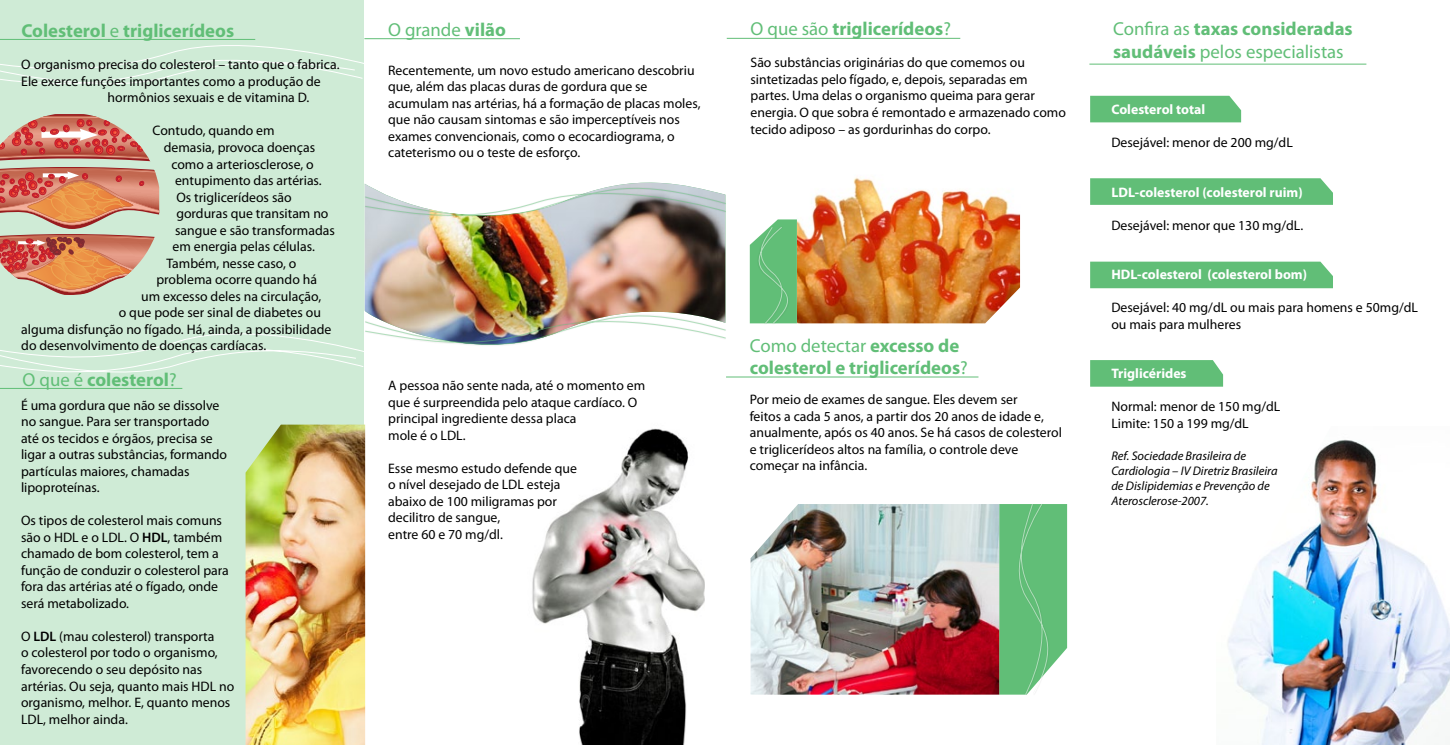
<style>
.page{position:relative;width:1450px;height:745px;background:#fff}
.page>*{position:absolute;margin:0;border:0;box-sizing:border-box;transform-origin:0 0}
.t1{font:700 18.75px/22.5px "Myriad Pro";color:#61be77}
.t2{font:18.75px/22.5px "Myriad Pro";color:#61be77}
.t3{font:13.75px/16.5px "Myriad Pro";color:#000}
.t4{font:700 13.75px "Myriad Pro";color:#fff}
.t5{font:italic 12.5px/15px "Myriad Pro";color:#000}
.s1{font-weight:400}
.s2{font-weight:600}
.s3{font-weight:700}
</style>
<div class="page">
<div style="left:0;top:0;width:364px;height:744px;background:#cfebd6"></div>
<svg style="left:0;top:39px;width:365px;height:45px"></svg>
<div style="left:1090px;top:360px;width:132px;height:26px;background:#61be77"></div>
<svg style="left:1090px;top:178px;width:242px;height:27px;background:#65bf7a"></svg>
<div style="left:1090px;top:261px;width:242px;height:27px;background:#61be77"></div>
<div style="left:1090px;top:96px;width:150px;height:26px;background:#61be77"></div>
<hr style="left:0;top:39px;width:255px;height:1px;background:#61be77">
<hr style="left:0;top:387px;width:182px;height:1px;background:#61be77">
<hr style="left:364px;top:38px;width:156px;height:1px;background:#61be77">
<hr style="left:726px;top:38px;width:234px;height:1px;background:#61be77">
<hr style="left:726px;top:376px;width:252px;height:1px;background:#61be77">
<hr style="left:1089px;top:64px;width:277px;height:1px;background:#61be77">
<img style="left:245px;top:424px;width:120px;height:320px">
<img style="left:750px;top:504px;width:249px;height:190px">
<img style="left:1228px;top:439px;width:221px;height:305px">
<img style="left:365px;top:182px;width:360px;height:130px">
<svg style="left:364px;top:184px;width:362px;height:35px"></svg>
<svg style="left:0;top:312px;width:726px;height:61px"></svg>
<svg style="left:999px;top:504px;width:68px;height:190px;background:#6ec382"></svg>
<img style="left:522px;top:372px;width:183px;height:372px">
<svg style="left:0;top:114px;width:159px;height:181px"></svg>
<img style="left:796px;top:177px;width:224px;height:146px">
<svg style="left:749px;top:219px;width:47px;height:105px;background:#73c587"></svg>
<h1 class="t1" style="left:21px;top:18px;width:214px">Colesterol <span class="s1">e</span> triglicerídeos</h1>
<p class="t3" style="left:21px;top:56px;width:320px">O organismo precisa do colesterol – tanto que o fabrica.</p>
<p class="t3" style="left:21px;top:73px;width:301px">Ele exerce funções importantes como a produção de</p>
<p class="t3" style="left:108px;top:89px;width:203px">hormônios sexuais e de vitamina D.</p>
<p class="t3" style="left:153px;top:122px;width:123px">Contudo, quando em</p>
<p class="t3" style="left:164px;top:139px;width:153px">demasia, provoca doenças</p>
<p class="t3" style="left:171px;top:155px;width:144px">como a arteriosclerose, o</p>
<p class="t3" style="left:175px;top:172px;width:148px">entupimento das artérias.</p>
<p class="t3" style="left:176px;top:188px;width:117px">Os triglicerídeos são</p>
<p class="t3" style="left:176px;top:205px;width:154px">gorduras que transitam no</p>
<p class="t3" style="left:175px;top:221px;width:161px">sangue e são transformadas</p>
<p class="t3" style="left:173px;top:238px;width:144px">em energia pelas células.</p>
<p class="t3" style="left:166px;top:254px;width:131px">Também, nesse caso, o</p>
<p class="t3" style="left:156px;top:271px;width:162px">problema ocorre quando há</p>
<p class="t3" style="left:141px;top:287px;width:181px">um excesso deles na circulação,</p>
<p class="t3" style="left:119px;top:304px;width:204px">o que pode ser sinal de diabetes ou</p>
<p class="t3" style="left:21px;top:320px;width:311px">alguma disfunção no fígado. Há, ainda, a possibilidade</p>
<p class="t3" style="left:21px;top:337px;width:246px">do desenvolvimento de doenças cardíacas.</p>
<h1 class="t1" style="left:23px;top:367px;width:156px"><span class="s1">O que é</span> colesterol<span class="s1">?</span></h1>
<p class="t3" style="left:21px;top:396px;width:207px">É uma gordura que não se dissolve no sangue. Para ser transportado até os tecidos e órgãos, precisa se ligar a outras substâncias, formando partículas maiores, chamadas lipoproteínas.</p>
<p class="t3" style="left:21px;top:512px;width:209px">Os tipos de colesterol mais comuns são o HDL e o LDL. O <span class="s2">HDL</span>, também chamado de bom colesterol, tem a função de conduzir o colesterol para fora das artérias até o fígado, onde será metabolizado.</p>
<p class="t3" style="left:21px;top:627px;width:215px">O <span class="s2">LDL</span> (mau colesterol) transporta<br>o colesterol por todo o organismo, favorecendo o seu depósito nas artérias. Ou seja, quanto mais HDL no organismo, melhor. E, quanto menos<br>LDL, melhor ainda.</p>
<h1 class="t2" style="left:388px;top:18px;width:119px">O grande <span class="s3">vilão</span></h1>
<p class="t3" style="left:388px;top:62px;width:314px">Recentemente, um novo estudo americano descobriu que, além das placas duras de gordura que se acumulam nas artérias, há a formação de placas moles, que não causam sintomas e são imperceptíveis nos exames convencionais, como o ecocardiograma, o cateterismo ou o teste de esforço.</p>
<p class="t3" style="left:388px;top:377px;width:258px">A pessoa não sente nada, até o momento em que é surpreendida pelo ataque cardíaco. O principal ingrediente dessa placa<br>mole é o LDL.</p>
<p class="t3" style="left:388px;top:459px;width:190px">Esse mesmo estudo defende que o nível desejado de LDL esteja abaixo de 100 miligramas por decilitro de sangue,<br>entre 60 e 70 mg/dl.</p>
<h1 class="t1" style="left:750px;top:17px;width:202px"><span class="s1">O que são</span> triglicerídeos<span class="s1">?</span></h1>
<p class="t3" style="left:750px;top:54px;width:317px">São substâncias originárias do que comemos ou sintetizadas pelo fígado, e, depois, separadas em partes. Uma delas o organismo queima para gerar energia. O que sobra é remontado e armazenado como tecido adiposo – as gordurinhas do corpo.</p>
<h1 class="t1" style="left:749px;top:333px;width:219px"><span class="s1">Como detectar</span> excesso de colesterol e triglicerídeos<span class="s1">?</span></h1>
<p class="t3" style="left:749px;top:390px;width:314px">Por meio de exames de sangue. Eles devem ser<br>feitos a cada 5 anos, a partir dos 20 anos de idade e, anualmente, após os 40 anos. Se há casos de colesterol e triglicerídeos altos na família, o controle deve começar na infância.</p>
<h1 class="t2" style="left:1113px;top:18px;width:241px">Confira as <span class="s3">taxas consideradas saudáveis</span> pelos especialistas</h1>
<p class="t4" style="left:1111px;top:100px;width:95px">Colesterol total</p>
<p class="t3" style="left:1111px;top:134px;width:183px">Desejável: menor de 200 mg/dL</p>
<p class="t4" style="left:1111px;top:183px;width:193px">LDL-colesterol (colesterol ruim)</p>
<p class="t3" style="left:1111px;top:216px;width:193px">Desejável: menor que 130 mg/dL.</p>
<p class="t4" style="left:1111px;top:265px;width:197px">HDL-colesterol (colesterol bom)</p>
<p class="t3" style="left:1111px;top:299px;width:308px">Desejável: 40 mg/dL ou mais para homens e 50mg/dL ou mais para mulheres</p>
<p class="t4" style="left:1111px;top:364px;width:77px">Triglicérides</p>
<p class="t3" style="left:1111px;top:398px;width:170px">Normal: menor de 150 mg/dL<br>Limite: 150 a 199 mg/dL</p>
<p class="t5" style="left:1111px;top:447px;width:168px">Ref. Sociedade Brasileira de<br>Cardiologia – IV Diretriz Brasileira de Dislipidemias e Prevenção de<br>Aterosclerose-2007.</p>
</div>
